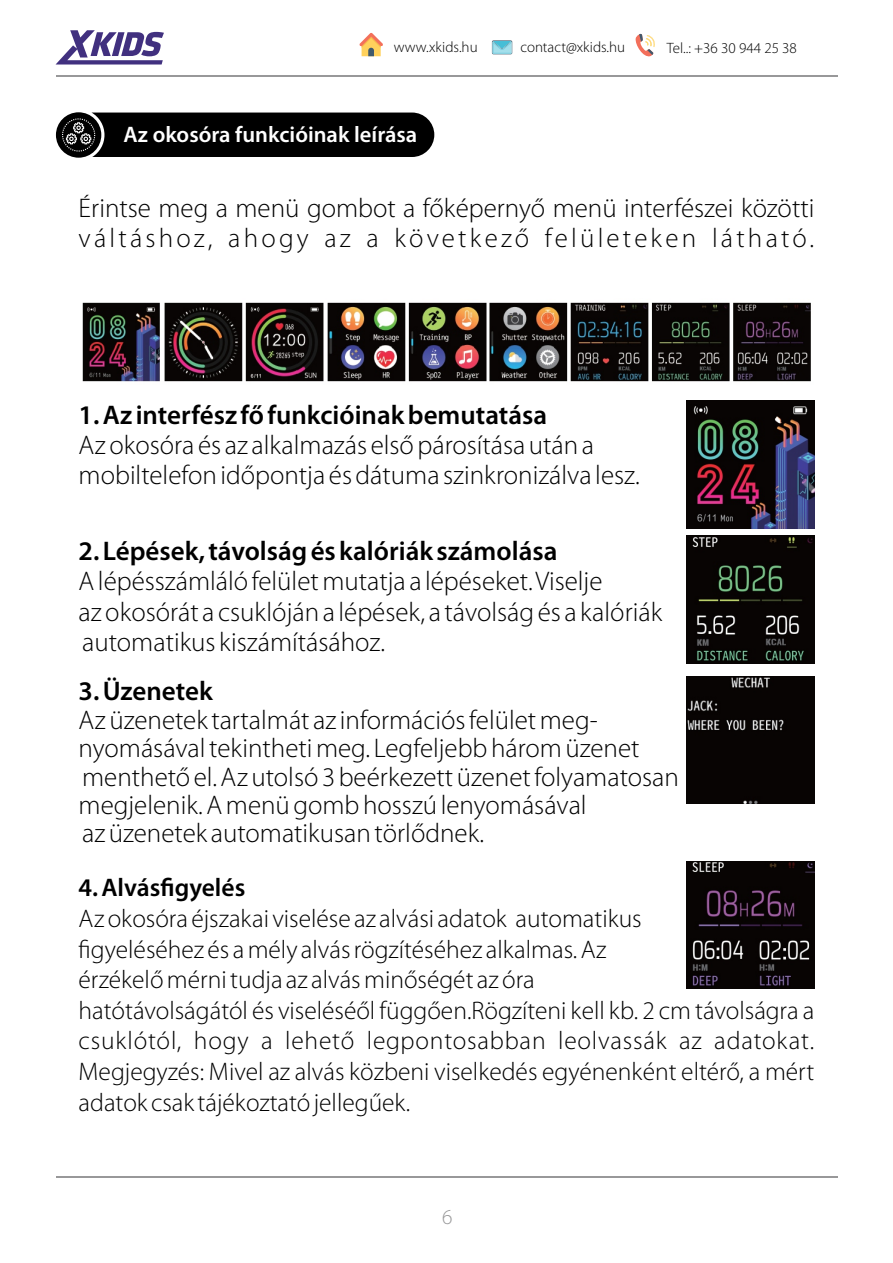
<style>
.page{position:relative;width:893px;height:1263px;background:#fff}
.page>*{position:absolute;margin:0;border:0;box-sizing:border-box;transform-origin:0 0}
.t1{font:300 27px/28.5px "Myriad Pro";color:#000}
.t2{font:600 27px "Myriad Pro";color:#000}
.t3{font:300 25.5px/30.6px "Myriad Pro";color:#000}
.t4{font:600 25.5px "Myriad Pro";color:#000}
.t5{font:600 22.5px "Myriad Pro";color:#fff}
.t6{font:300 21.3px "Myriad Pro";color:#989899}
.t7{font:300 15px "Myriad Pro";color:#000}
</style>
<div class="page">
<hr style="left:56px;top:76px;width:781px;height:1px;background:#989899">
<svg style="left:56px;top:30px;width:108px;height:35px"></svg>
<svg style="left:635px;top:33px;width:20px;height:24px"></svg>
<svg style="left:492px;top:40px;width:20px;height:14px"></svg>
<svg style="left:359px;top:33px;width:24px;height:23px"></svg>
<div style="left:56px;top:112px;width:45px;height:46px;background:#000;border-radius:50%"></div>
<img style="left:82px;top:302px;width:729px;height:80px">
<div style="left:62px;top:113px;width:372px;height:44px;background:#000"></div>
<img style="left:687px;top:401px;width:127px;height:127px">
<img style="left:687px;top:536px;width:127px;height:127px">
<img style="left:687px;top:676px;width:127px;height:128px">
<img style="left:687px;top:861px;width:127px;height:127px">
<hr style="left:56px;top:1177px;width:781px;height:1px;background:#989899">
<p class="t7" style="left:394px;top:41px;width:85px">www.xkids.hu</p>
<p class="t7" style="left:520px;top:41px;width:106px">contact@xkids.hu</p>
<p class="t7" style="left:667px;top:42px;width:131px">Tel..: +36 30 944 25 38</p>
<p class="t5" style="left:123px;top:126px;width:295px">Az okosóra funkcióinak leírása</p>
<p class="t1" style="left:79px;top:196px;width:737px;line-height:29.5px">Érintse meg a menü gombot a főképernyő menü interfészei közötti váltáshoz, ahogy az a következő felületeken látható.</p>
<p class="t2" style="left:79px;top:404px;width:470px">1. Az interfész fő funkcióinak bemutatása</p>
<p class="t1" style="left:79px;top:432px;width:563px;line-height:30px">Az okosóra és az alkalmazás első párosítása után a mobiltelefon időpontja és dátuma szinkronizálva lesz.</p>
<p class="t2" style="left:79px;top:540px;width:480px">2. Lépések, távolság és kalóriák számolása</p>
<p class="t1" style="left:79px;top:568px;width:585px;line-height:30.5px">A lépésszámláló felület mutatja a lépéseket. Viselje<br>az okosórát a csuklóján a lépések, a távolság és a kalóriák automatikus kiszámításához.</p>
<p class="t2" style="left:79px;top:680px;width:136px">3. Üzenetek</p>
<p class="t1" style="left:79px;top:708px;width:602px">Az üzenetek tartalmát az információs felület meg&shy;nyomásával tekintheti meg. Legfeljebb három üzenet menthető el. Az utolsó 3 beérkezett üzenet folyamatosan megjelenik. A menü gomb hosszú lenyomásával<br>az üzenetek automatikusan törlődnek.</p>
<p class="t4" style="left:79px;top:877px;width:168px">4. Alvásfigyelés</p>
<p class="t3" style="left:79px;top:905px;width:737px">Az okosóra éjszakai viselése az alvási adatok automatikus<br>figyeléséhez és a mély alvás rögzítéséhez alkalmas. Az<br>érzékelő mérni tudja az alvás minőségét az óra<br>hatótávolságától és viseléséől függően.Rögzíteni kell kb. 2 cm távolságra a csuklótól, hogy a lehető legpontosabban leolvassák az adatokat.<br>Megjegyzés: Mivel az alvás közbeni viselkedés egyénenként eltérő, a mért adatok csak tájékoztató jellegűek.</p>
<p class="t6" style="left:442px;top:1208px;width:12px">6</p>
</div>
